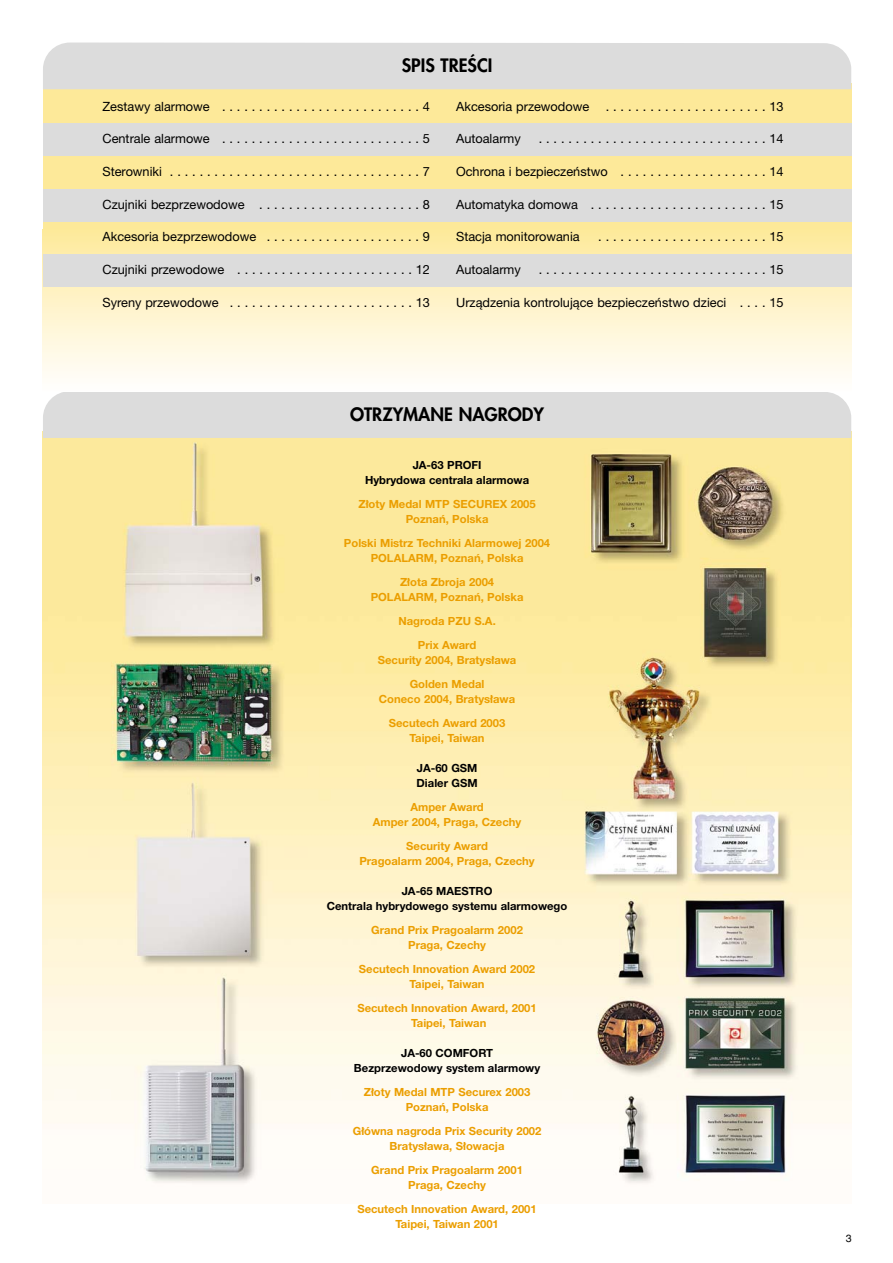
<style>
.page{position:relative;width:893px;height:1263px;background:#fff}
.page>*{position:absolute;margin:0;border:0;box-sizing:border-box;transform-origin:0 0}
.t1{font:800 18px "Futura CE";color:#000}
.t2{font:12.75px "Helvetica Neue CE";color:#000}
.t3{font:700 11.25px/15px "Helvetica Neue CE";color:#eb9e00;text-align:center}
.t4{font:700 11.25px/15px "Helvetica Neue CE";color:#000;text-align:center}
.t5{font:10.5px "Helvetica CE";color:#000}
</style>
<div class="page">
<img style="left:43px;top:438px;width:808px;height:746px">
<div style="left:43px;top:392px;width:808px;height:46px;background:#dcdcdc"></div>
<div style="left:43px;top:83px;width:808px;height:149px;background:#fde999"></div>
<div style="left:43px;top:43px;width:808px;height:46px;background:#dcdcdc"></div>
<svg style="left:43px;top:232px;width:808px;height:144px;background:#fef4cf"></svg>
<div style="left:43px;top:124px;width:808px;height:32px;background:#dcdcdc"></div>
<div style="left:43px;top:189px;width:808px;height:33px;background:#dcdcdc"></div>
<div style="left:43px;top:255px;width:808px;height:32px;background:#dcdcdc"></div>
<h1 class="t1" style="left:402px;top:57px;width:92px">SPIS TREŚCI</h1>
<p class="t2" style="left:102px;top:101px;width:329px">Zestawy alarmowe . . . . . . . . . . . . . . . . . . . . . . . . . . . 4</p>
<p class="t2" style="left:102px;top:134px;width:329px">Centrale alarmowe . . . . . . . . . . . . . . . . . . . . . . . . . . . 5</p>
<p class="t2" style="left:102px;top:167px;width:329px">Sterowniki . . . . . . . . . . . . . . . . . . . . . . . . . . . . . . . . . . 7</p>
<p class="t2" style="left:102px;top:200px;width:329px">Czujniki bezprzewodowe . . . . . . . . . . . . . . . . . . . . . . 8</p>
<p class="t2" style="left:102px;top:232px;width:329px">Akcesoria bezprzewodowe . . . . . . . . . . . . . . . . . . . . . 9</p>
<p class="t2" style="left:102px;top:265px;width:329px">Czujniki przewodowe . . . . . . . . . . . . . . . . . . . . . . . . 12</p>
<p class="t2" style="left:102px;top:298px;width:329px">Syreny przewodowe . . . . . . . . . . . . . . . . . . . . . . . . . 13</p>
<p class="t2" style="left:456px;top:101px;width:135px">Akcesoria przewodowe</p>
<p class="t2" style="left:605px;top:101px;width:179px">. . . . . . . . . . . . . . . . . . . . . . 13</p>
<p class="t2" style="left:456px;top:134px;width:66px">Autoalarmy</p>
<p class="t2" style="left:538px;top:134px;width:246px">. . . . . . . . . . . . . . . . . . . . . . . . . . . . . . . 14</p>
<p class="t2" style="left:456px;top:167px;width:329px">Ochrona i bezpieczeństwo . . . . . . . . . . . . . . . . . . . . 14</p>
<p class="t2" style="left:456px;top:200px;width:329px">Automatyka domowa . . . . . . . . . . . . . . . . . . . . . . . . 15</p>
<p class="t2" style="left:456px;top:232px;width:125px">Stacja monitorowania</p>
<p class="t2" style="left:598px;top:232px;width:187px">. . . . . . . . . . . . . . . . . . . . . . . 15</p>
<p class="t2" style="left:456px;top:265px;width:66px">Autoalarmy</p>
<p class="t2" style="left:538px;top:265px;width:246px">. . . . . . . . . . . . . . . . . . . . . . . . . . . . . . . 15</p>
<p class="t2" style="left:456px;top:298px;width:329px">Urządzenia kontrolujące bezpieczeństwo dzieci . . . . 15</p>
<h1 class="t1" style="left:350px;top:406px;width:195px">OTRZYMANE NAGRODY</h1>
<p class="t4" style="left:365px;top:459px;width:166px">JA-63 PROFI<br>Hybrydowa centrala alarmowa</p>
<p class="t3" style="left:358px;top:498px;width:179px">Złoty Medal MTP SECUREX 2005<br>Poznań, Polska</p>
<p class="t3" style="left:344px;top:537px;width:208px">Polski Mistrz Techniki Alarmowej 2004<br>POLALARM, Poznań, Polska</p>
<p class="t3" style="left:371px;top:576px;width:154px">Złota Zbroja 2004<br>POLALARM, Poznań, Polska</p>
<p class="t3" style="left:398px;top:610px;width:99px;line-height:24px">Nagroda PZU S.A.<br>Prix Award</p>
<p class="t3" style="left:378px;top:649px;width:140px;line-height:24px">Security 2004, Bratysława<br>Golden Medal</p>
<p class="t3" style="left:379px;top:688px;width:138px;line-height:24px">Coneco 2004, Bratysława<br>Secutech Award 2003</p>
<p class="t3" style="left:409px;top:732px;width:77px">Taipei, Taiwan</p>
<p class="t4" style="left:416px;top:762px;width:62px;text-align:left">JA-60 GSM<br>Dialer GSM</p>
<p class="t3" style="left:373px;top:801px;width:150px">Amper Award<br>Amper 2004, Praga, Czechy</p>
<p class="t3" style="left:359px;top:840px;width:177px">Security Award<br>Pragoalarm 2004, Praga, Czechy</p>
<p class="t4" style="left:327px;top:885px;width:242px">JA-65 MAESTRO<br>Centrala hybrydowego systemu alarmowego</p>
<p class="t3" style="left:371px;top:924px;width:153px">Grand Prix Pragoalarm 2002<br>Praga, Czechy</p>
<p class="t3" style="left:359px;top:963px;width:178px">Secutech Innovation Award 2002<br>Taipei, Taiwan</p>
<p class="t3" style="left:357px;top:1002px;width:181px">Secutech Innovation Award, 2001<br>Taipei, Taiwan</p>
<p class="t4" style="left:354px;top:1047px;width:188px">JA-60 COMFORT<br>Bezprzewodowy system alarmowy</p>
<p class="t3" style="left:364px;top:1086px;width:168px">Złoty Medal MTP Securex 2003<br>Poznań, Polska</p>
<p class="t3" style="left:353px;top:1125px;width:190px">Główna nagroda Prix Security 2002<br>Bratysława, Słowacja</p>
<p class="t3" style="left:371px;top:1164px;width:153px">Grand Prix Pragoalarm 2001<br>Praga, Czechy</p>
<p class="t3" style="left:357px;top:1203px;width:181px">Secutech Innovation Award, 2001<br>Taipei, Taiwan 2001</p>
<p class="t5" style="left:845px;top:1234px;width:7px">3</p>
</div>
